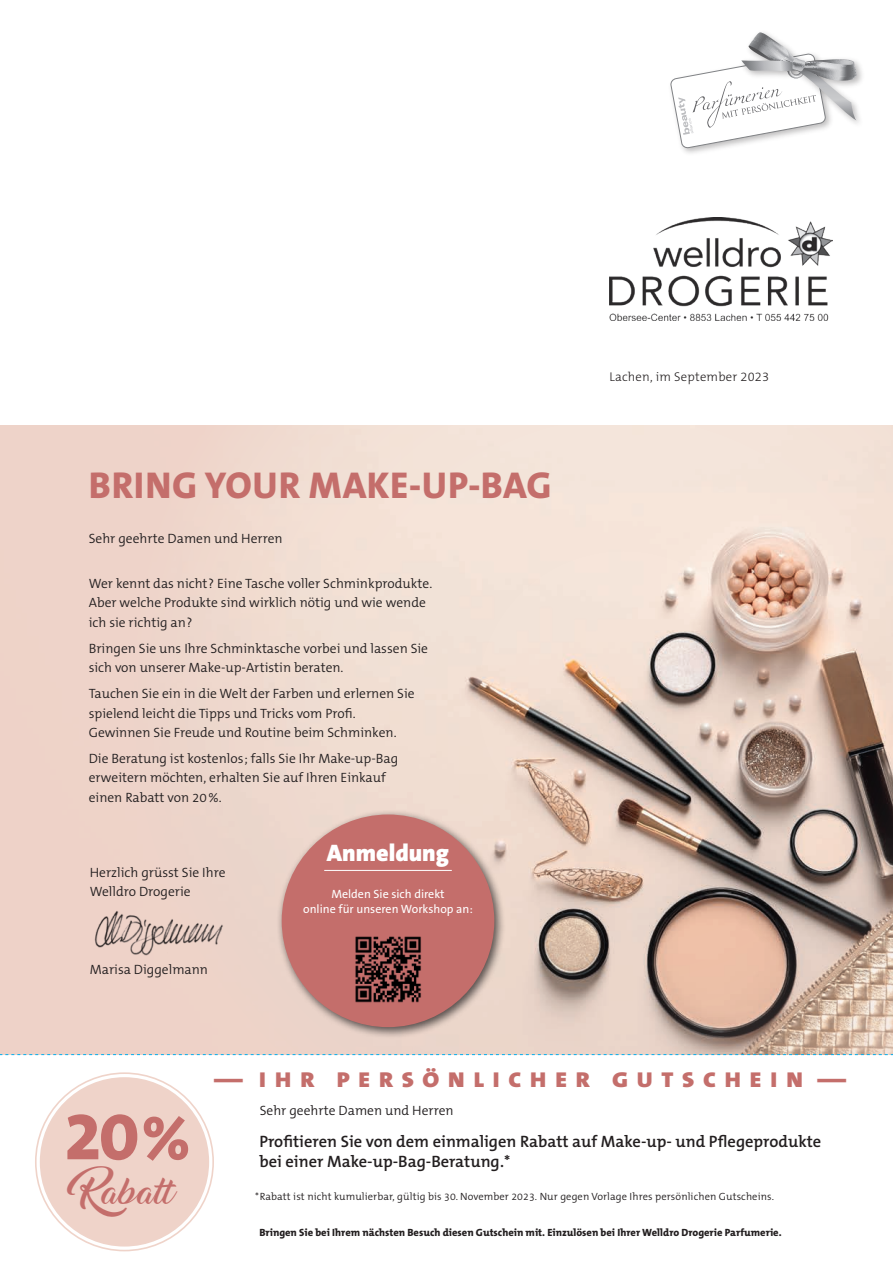
<style>
.page{position:relative;width:893px;height:1263px;background:#fff}
.page>*{position:absolute;margin:0;border:0;box-sizing:border-box;transform-origin:0 0}
.t1{font:800 73.35px "The Mix B W8";color:#c46e6b}
.t2{font:800 37.5px "The Mix B W8";letter-spacing:.015em;color:#c46e6b}
.t3{font:300 27.45px "Thinking Of Betty";color:#c46e6b}
.t4{font:900 24px "The Sans B W9";color:#fff}
.t5{font:900 21.6px "The Mix B W9";letter-spacing:.365em;color:#c46e6b;scale:1.67 1}
.t6{font:600 16.5px/19.5px "The Mix B W6";color:#231f20}
.t7{font:300 13.5px/19.5px "The Mix B W4";color:#231f20}
.t8{font:300 12.75px "The Mix B W3";letter-spacing:.015em;color:#231f20}
.t9{font:12px/15px "The Sans B W5 Plain";color:#fff;text-align:center}
.t10{font:300 10.5px "The Mix B W4";letter-spacing:.01em;color:#231f20}
.t11{font:800 10.5px "The Mix B W8";color:#231f20}
.s1{font-size:64.35px}
.s2{font-size:32.85px}
</style>
<div class="page">
<img style="left:682px;top:148px;width:37px;height:5px">
<img style="left:857px;top:62px;width:5px;height:61px">
<svg style="left:670px;top:32px;width:187px;height:116px"></svg>
<img style="left:0;top:425px;width:893px;height:629px">
<div style="left:40px;top:1077px;width:169px;height:169px;background:#efd3c9;border-radius:50%"></div>
<svg style="left:0;top:1054px;width:893px;height:1px"></svg>
<img style="left:609px;top:218px;width:224px;height:102px">
<img style="left:94px;top:908px;width:133px;height:47px">
<div style="left:276px;top:809px;width:230px;height:229px;background:#231f20;opacity:.75"></div>
<div style="left:282px;top:814px;width:212px;height:213px;background:#c46e6b;border-radius:50%"></div>
<hr style="left:324px;top:870px;width:128px;height:1px;background:#fff">
<img style="left:355px;top:936px;width:66px;height:67px">
<h2 class="t2" style="left:89px;top:461px;width:464px">BRING YOUR MAKE-UP-BAG</h2>
<p class="t7" style="left:89px;top:528px;width:195px">Sehr geehrte Damen und Herren</p>
<p class="t7" style="left:89px;top:573px;width:345px">Wer kennt das nicht? Eine Tasche voller Schminkprodukte.<br>Aber welche Produkte sind wirklich nötig und wie wende ich sie richtig an?</p>
<p class="t7" style="left:89px;top:638px;width:341px">Bringen Sie uns Ihre Schminktasche vorbei und lassen Sie sich von unserer Make-up-Artistin beraten.</p>
<p class="t7" style="left:89px;top:684px;width:327px">Tauchen Sie ein in die Welt der Farben und erlernen Sie spielend leicht die Tipps und Tricks vom Profi.<br>Gewinnen Sie Freude und Routine beim Schminken.</p>
<p class="t7" style="left:89px;top:749px;width:311px">Die Beratung ist kostenlos; falls Sie Ihr Make-up-Bag erweitern möchten, erhalten Sie auf Ihren Einkauf einen Rabatt von 20%.</p>
<p class="t7" style="left:90px;top:862px;width:137px">Herzlich grüsst Sie Ihre<br>Welldro Drogerie</p>
<p class="t7" style="left:90px;top:960px;width:120px">Marisa Diggelmann</p>
<h3 class="t4" style="left:327px;top:837px;width:124px">Anmeldung</h3>
<p class="t9" style="left:303px;top:887px;width:171px">Melden Sie sich direkt<br>online für unseren Workshop an:</p>
<p class="t8" style="left:609px;top:369px;width:161px">Lachen, im September 2023</p>
<h1 class="t1" style="left:63px;top:1087px;width:129px">20<span class="s1">%</span></h1>
<h3 class="t3" style="left:77px;top:1178px;width:103px"><span class="s2">R</span>abatt</h3>
<h3 class="t5" style="left:210px;top:1065px;width:384px">—IHR PERSÖNLICHER GUTSCHEIN—</h3>
<p class="t7" style="left:260px;top:1101px;width:195px">Sehr geehrte Damen und Herren</p>
<p class="t6" style="left:259px;top:1132px;width:563px">Profitieren Sie von dem einmaligen Rabatt auf Make-up- und Pflegeprodukte bei einer Make-up-Bag-Beratung.*</p>
<p class="t10" style="left:255px;top:1189px;width:520px">* Rabatt ist nicht kumulierbar, gültig bis 30. November 2023. Nur gegen Vorlage Ihres persönlichen Gutscheins.</p>
<p class="t11" style="left:259px;top:1225px;width:524px">Bringen Sie bei Ihrem nächsten Besuch diesen Gutschein mit. Einzulösen bei Ihrer Welldro Drogerie Parfumerie.</p>
</div>
